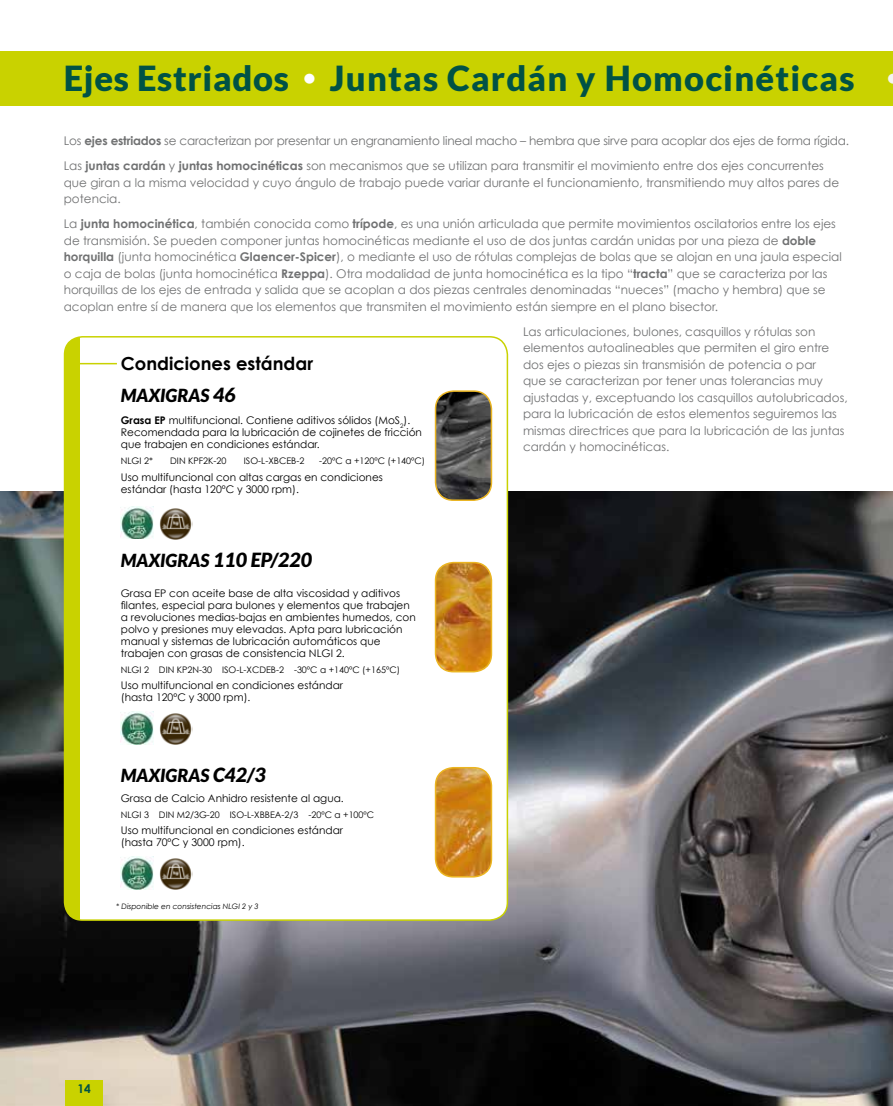
<style>
.page{position:relative;width:893px;height:1106px;background:#fff}
.page>*{position:absolute;margin:0;border:0;box-sizing:border-box;transform-origin:0 0}
.t1{font:900 34.5px "Lato";letter-spacing:.035em;color:#005245}
.t2{font:italic 900 19.5px "Lato";color:#000}
.t3{font:italic 900 18px "Lato";color:#000}
.t4{font:700 18px "Century Gothic";color:#000}
.t5{font:12px/16.5px "Century Gothic";color:#707172}
.t6{font:700 12px "Century Gothic";color:#005245}
.t7{font:10.5px/12px "Century Gothic";color:#000}
.t8{font:9px "Century Gothic";color:#000}
.t9{font:italic 7.5px "Century Gothic";color:#000}
.s1{font-family:"Century Gothic";font-weight:700;font-size:33.6px;color:#fff}
.s2{font-weight:700}
.s3{font-size:19.5px}
.s4{font-size:18px}
</style>
<div class="page">
<img style="left:0;top:492px;width:893px;height:614px">
<div style="left:65px;top:337px;width:442px;height:583px;background:#fff;border-radius:18px"></div>
<div style="left:65px;top:337px;width:14px;height:583px;background:#c9d200"></div>
<div style="left:64px;top:336px;width:444px;height:584px;border:2px solid #c9d200;border-radius:18px"></div>
<img style="left:121px;top:506px;width:33px;height:33px">
<img style="left:159px;top:508px;width:33px;height:32px">
<img style="left:121px;top:711px;width:33px;height:33px">
<img style="left:159px;top:713px;width:33px;height:32px">
<img style="left:121px;top:856px;width:33px;height:33px">
<img style="left:159px;top:858px;width:33px;height:32px">
<div style="left:0;top:51px;width:893px;height:55px;background:#c9d200"></div>
<hr style="left:74px;top:363px;width:43px;height:1px;background:#c9d200">
<img style="left:436px;top:562px;width:55px;height:109px">
<div style="left:435px;top:562px;width:57px;height:110px;border:2px solid #ebb521;border-radius:18px"></div>
<img style="left:436px;top:767px;width:55px;height:109px">
<div style="left:435px;top:767px;width:57px;height:110px;border:2px solid #ebb521;border-radius:18px"></div>
<img style="left:436px;top:391px;width:55px;height:109px">
<div style="left:435px;top:390px;width:57px;height:111px;border:2px solid #ebb521;border-radius:18px"></div>
<div style="left:66px;top:1080px;width:37px;height:26px;background:#c9d200"></div>
<h1 class="t1" style="left:64px;top:58px;width:792px">Ejes Estriados <span class="s1">•</span> Juntas Cardán y Homocinéticas</h1>
<p class="t5" style="left:64px;top:128px;width:787px;line-height:25px">Los <span class="s2">ejes estriados</span> se caracterizan por presentar un engranamiento lineal macho – hembra que sirve para acoplar dos ejes de forma rígida.<br>Las <span class="s2">juntas cardán</span> y <span class="s2">juntas homocinéticas</span> son mecanismos que se utilizan para transmitir el movimiento entre dos ejes concurrentes</p>
<p class="t5" style="left:64px;top:174px;width:777px">que giran a la misma velocidad y cuyo ángulo de trabajo puede variar durante el funcionamiento, transmitiendo muy altos pares de potencia.</p>
<p class="t5" style="left:64px;top:215px;width:779px">La <span class="s2">junta homocinética</span>, también conocida como <span class="s2">trípode</span>, es una unión articulada que permite movimientos oscilatorios entre los ejes de transmisión. Se pueden componer juntas homocinéticas mediante el uso de dos juntas cardán unidas por una pieza de <span class="s2">doble horquilla</span> (junta homocinética <span class="s2">Glaencer-Spicer</span>), o mediante el uso de rótulas complejas de bolas que se alojan en una jaula especial o caja de bolas (junta homocinética <span class="s2">Rzeppa</span>). Otra modalidad de junta homocinética es la tipo “<span class="s2">tracta</span>” que se caracteriza por las horquillas de los ejes de entrada y salida que se acoplan a dos piezas centrales denominadas “nueces” (macho y hembra) que se acoplan entre sí de manera que los elementos que transmiten el movimiento están siempre en el plano bisector.</p>
<p class="t5" style="left:523px;top:323px;width:326px">Las articulaciones, bulones, casquillos y rótulas son elementos autoalineables que permiten el giro entre dos ejes o piezas sin transmisión de potencia o par<br>que se caracterizan por tener unas tolerancias muy ajustadas y, exceptuando los casquillos autolubricados, para la lubricación de estos elementos seguiremos las mismas directrices que para la lubricación de las juntas cardán y homocinéticas.</p>
<h3 class="t4" style="left:121px;top:352px;width:194px">Condiciones estándar</h3>
<h3 class="t3" style="left:121px;top:384px;width:116px">MAXIGRAS <span class="s3">46</span></h3>
<p class="t7" style="left:121px;top:414px;width:303px"><span class="s2">Grasa EP</span> multifuncional. Contiene aditivos sólidos (MoS<sub>2</sub>).<br>Recomendada para la lubricación de cojinetes de fricción que trabajen en condiciones estándar.</p>
<p class="t8" style="left:121px;top:455px;width:34px">NLGI 2*</p>
<p class="t8" style="left:170px;top:455px;width:58px">DIN KPF2K-20</p>
<p class="t8" style="left:244px;top:455px;width:62px">ISO-L-XBCEB-2</p>
<p class="t8" style="left:319px;top:455px;width:107px">-20ºC a +120ºC (+140ºC)</p>
<p class="t7" style="left:121px;top:471px;width:264px">Uso multifuncional con altas cargas en condiciones estándar (hasta 120ºC y 3000 rpm).</p>
<h2 class="t2" style="left:121px;top:548px;width:193px"><span class="s4">MAXIGRAS</span> 110 EP/220</h2>
<p class="t7" style="left:121px;top:587px;width:297px">Grasa EP con aceite base de alta viscosidad y aditivos filantes, especial para bulones y elementos que trabajen a revoluciones medias-bajas en ambientes humedos, con polvo y presiones muy elevadas. Apta para lubricación manual y sistemas de lubricación automáticos que trabajen con grasas de consistencia NLGI 2.</p>
<p class="t8" style="left:121px;top:664px;width:281px">NLGI 2 DIN KP2N-30 ISO-L-XCDEB-2 -30ºC a +140ºC (+165ºC)</p>
<p class="t7" style="left:121px;top:679px;width:224px">Uso multifuncional en condiciones estándar (hasta 120ºC y 3000 rpm).</p>
<h3 class="t3" style="left:121px;top:764px;width:147px">MAXIGRAS <span class="s3">C42/3</span></h3>
<p class="t7" style="left:121px;top:791px;width:224px">Grasa de Calcio Anhidro resistente al agua.</p>
<p class="t8" style="left:121px;top:809px;width:255px">NLGI 3 DIN M2/3G-20 ISO-L-XBBEA-2/3 -20ºC a +100ºC</p>
<p class="t7" style="left:121px;top:824px;width:224px">Uso multifuncional en condiciones estándar (hasta 70ºC y 3000 rpm).</p>
<p class="t9" style="left:116px;top:901px;width:144px">* Disponible en consistencias NLGI 2 y 3</p>
<p class="t6" style="left:77px;top:1080px;width:15px">14</p>
</div>
